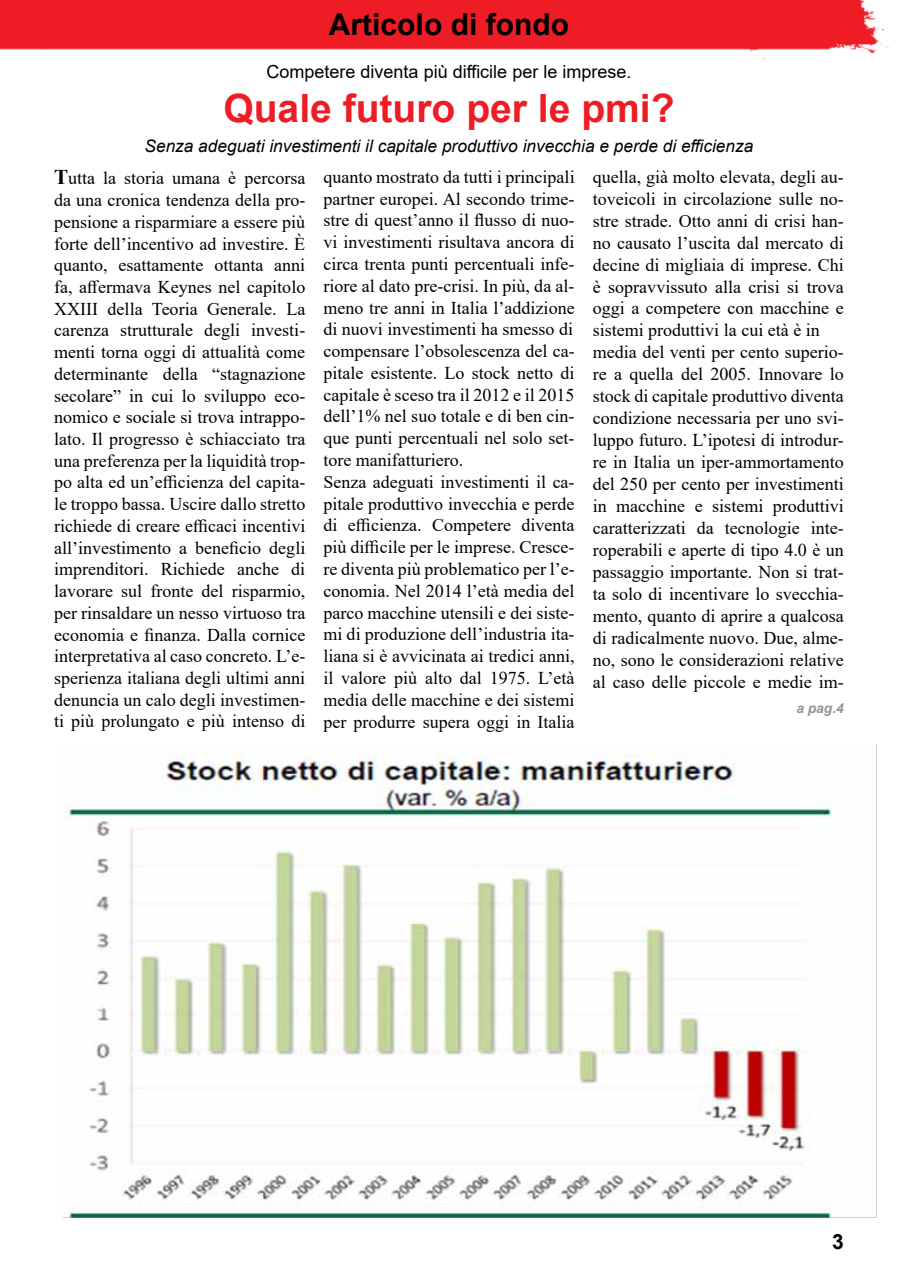
<style>
.page{position:relative;width:898px;height:1272px;background:#fff}
.page>*{position:absolute;margin:0;border:0;box-sizing:border-box;transform-origin:0 0}
.t1{font:700 39px "Arial";color:#ee1c25}
.t2{font:700 30px "Arial";color:#000}
.t3{font:700 21px "Arial";color:#000}
.t4{font:18px/21.8px "Times New Roman";color:#000}
.t5{font:18px "Arial";color:#000}
.t6{font:italic 17.25px "Arial";color:#000}
.t7{font:italic 700 13.8px "Arial";color:#939598}
.s1{font-weight:700;font-size:21px}
</style>
<div class="page">
<img style="left:0;top:0;width:889px;height:60px">
<img style="left:67px;top:754px;width:765px;height:463px">
<h2 class="t2" style="left:329px;top:3px;width:241px">Articolo di fondo</h2>
<p class="t5" style="left:266px;top:59px;width:366px">Competere diventa più difficile per le imprese.</p>
<h1 class="t1" style="left:223px;top:80px;width:452px">Quale futuro per le pmi?</h1>
<p class="t6" style="left:144px;top:134px;width:610px">Senza adeguati investimenti il capitale produttivo invecchia e perde di efficienza</p>
<p class="t4" style="left:54px;top:167px;width:253px;text-align:justify"><span class="s1">T</span>utta la storia umana è percorsa da una cronica tendenza della pro&shy;pensione a risparmiare a essere più forte dell’incentivo ad investire. È quanto, esattamente ottanta anni fa, affermava Keynes nel capitolo XXIII della Teoria Generale. La carenza strutturale degli investi&shy;menti torna oggi di attualità come determinante della “stagnazione secolare” in cui lo sviluppo eco&shy;nomico e sociale si trova intrappo&shy;lato. Il progresso è schiacciato tra una preferenza per la liquidità trop&shy;po alta ed un’efficienza del capita&shy;le troppo bassa. Uscire dallo stretto richiede di creare efficaci incentivi all’investimento a beneficio degli imprenditori. Richiede anche di lavorare sul fronte del risparmio, per rinsaldare un nesso virtuoso tra economia e finanza. Dalla cornice interpretativa al caso concreto. L’e&shy;sperienza italiana degli ultimi anni denuncia un calo degli investimen&shy;ti più prolungato e più intenso di</p>
<p class="t4" style="left:323px;top:165px;width:253px">quanto mostrato da tutti i principali partner europei. Al secondo trime&shy;stre di quest’anno il flusso di nuo&shy;vi investimenti risultava ancora di circa trenta punti percentuali infe&shy;riore al dato pre-crisi. In più, da al&shy;meno tre anni in Italia l’addizione di nuovi investimenti ha smesso di compensare l’obsolescenza del ca&shy;pitale esistente. Lo stock netto di capitale è sceso tra il 2012 e il 2015 dell’1% nel suo totale e di ben cin&shy;que punti percentuali nel solo set&shy;tore manifatturiero.<br>Senza adeguati investimenti il ca&shy;pitale produttivo invecchia e perde di efficienza. Competere diventa più difficile per le imprese. Cresce&shy;re diventa più problematico per l’e&shy;conomia. Nel 2014 l’età media del parco macchine utensili e dei siste&shy;mi di produzione dell’industria ita&shy;liana si è avvicinata ai tredici anni, il valore più alto dal 1975. L’età media delle macchine e dei sistemi per produrre supera oggi in Italia</p>
<p class="t4" style="left:592px;top:165px;width:253px">quella, già molto elevata, degli au&shy;toveicoli in circolazione sulle no&shy;stre strade. Otto anni di crisi han&shy;no causato l’uscita dal mercato di decine di migliaia di imprese. Chi è sopravvissuto alla crisi si trova oggi a competere con macchine e sistemi produttivi la cui età è in media del venti per cento superio&shy;re a quella del 2005. Innovare lo stock di capitale produttivo diventa condizione necessaria per uno svi&shy;luppo futuro. L’ipotesi di introdur&shy;re in Italia un iper-ammortamento del 250 per cento per investimenti in macchine e sistemi produttivi caratterizzati da tecnologie inte&shy;roperabili e aperte di tipo 4.0 è un passaggio importante. Non si trat&shy;ta solo di incentivare lo svecchia&shy;mento, quanto di aprire a qualcosa di radicalmente nuovo. Due, alme&shy;no, sono le considerazioni relative al caso delle piccole e medie im-</p>
<p class="t7" style="left:796px;top:699px;width:49px">a pag.4</p>
<p class="t3" style="left:831px;top:1226px;width:13px">3</p>
</div>
